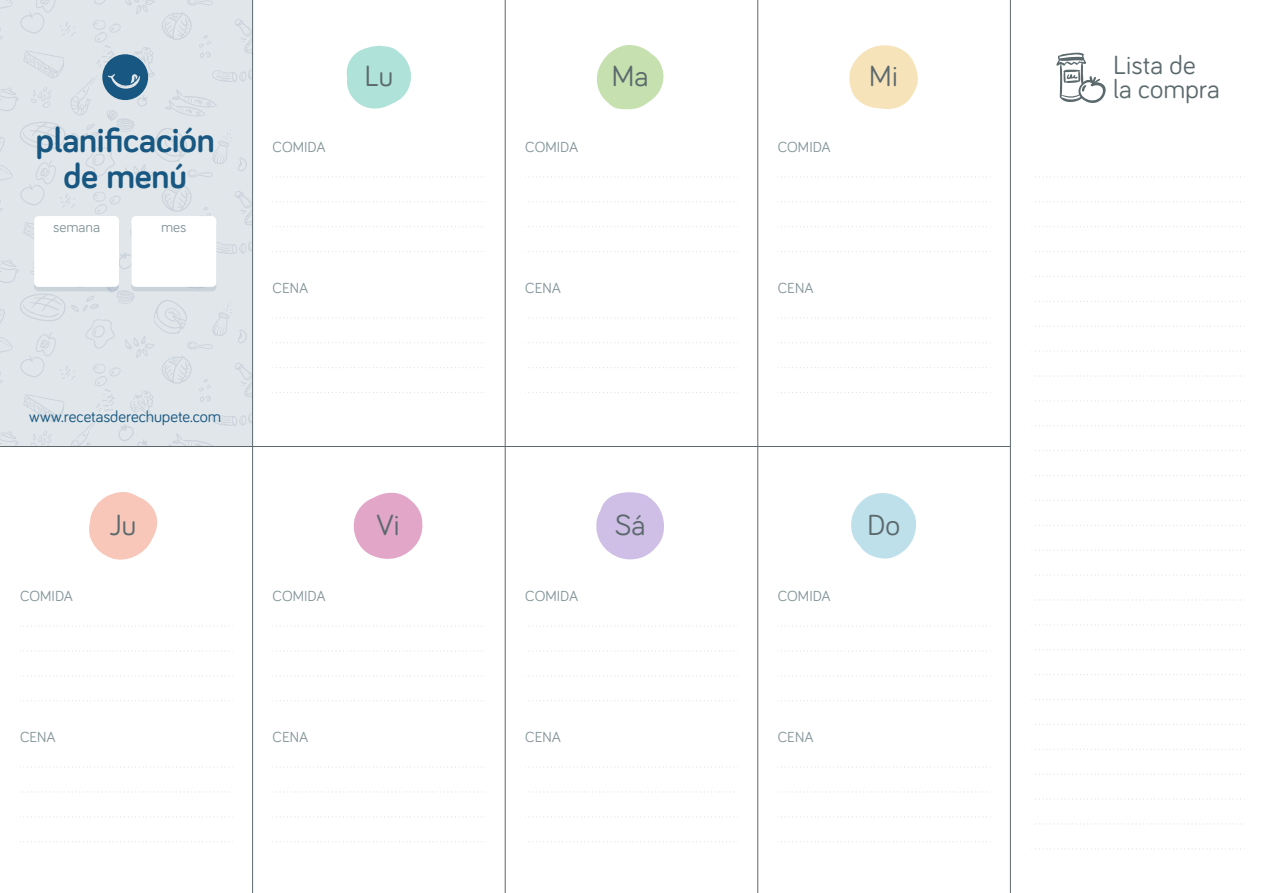
<style>
.page{position:relative;width:1263px;height:893px;background:#fff}
.page>*{position:absolute;margin:0;border:0;box-sizing:border-box;transform-origin:0 0}
.t1{font:700 36px/36px "Bariol";letter-spacing:-.005em;color:#175781;text-align:center}
.t2{font:30px "Bariol";color:#5b696d}
.t3{font:27px/24px "Bariol";color:#5b696d}
.t4{font:16.5px "Bariol";letter-spacing:-.005em;color:#175781}
.t5{font:15px "Bariol";color:#849599}
</style>
<div class="page">
<svg style="left:0;top:0;width:252px;height:446px;background:#dee4e7"></svg>
<hr style="left:1010px;top:0;width:1px;height:893px;background:#5b696d">
<hr style="left:757px;top:0;width:1px;height:893px;background:#5b696d">
<hr style="left:505px;top:0;width:1px;height:893px;background:#5b696d">
<hr style="left:0;top:446px;width:1010px;height:1px;background:#5b696d">
<hr style="left:252px;top:0;width:1px;height:893px;background:#5b696d">
<svg style="left:346px;top:45px;width:65px;height:64px"></svg>
<svg style="left:276px;top:176px;width:206px;height:1px"></svg>
<svg style="left:276px;top:201px;width:206px;height:1px"></svg>
<svg style="left:276px;top:226px;width:206px;height:1px"></svg>
<svg style="left:276px;top:251px;width:206px;height:1px"></svg>
<svg style="left:276px;top:317px;width:206px;height:1px"></svg>
<svg style="left:276px;top:342px;width:206px;height:1px"></svg>
<svg style="left:276px;top:367px;width:206px;height:1px"></svg>
<svg style="left:276px;top:392px;width:206px;height:1px"></svg>
<svg style="left:597px;top:45px;width:67px;height:65px"></svg>
<svg style="left:849px;top:45px;width:69px;height:64px"></svg>
<svg style="left:89px;top:492px;width:69px;height:68px"></svg>
<svg style="left:353px;top:492px;width:70px;height:67px"></svg>
<svg style="left:596px;top:492px;width:68px;height:68px"></svg>
<svg style="left:851px;top:493px;width:65px;height:66px"></svg>
<svg style="left:20px;top:626px;width:213px;height:1px"></svg>
<svg style="left:23px;top:650px;width:206px;height:2px"></svg>
<svg style="left:20px;top:675px;width:213px;height:1px"></svg>
<svg style="left:20px;top:700px;width:213px;height:1px"></svg>
<svg style="left:23px;top:766px;width:206px;height:2px"></svg>
<svg style="left:23px;top:791px;width:206px;height:1px"></svg>
<svg style="left:20px;top:816px;width:213px;height:1px"></svg>
<svg style="left:20px;top:841px;width:213px;height:1px"></svg>
<svg style="left:276px;top:626px;width:206px;height:1px"></svg>
<svg style="left:276px;top:650px;width:206px;height:2px"></svg>
<svg style="left:276px;top:675px;width:206px;height:1px"></svg>
<svg style="left:276px;top:700px;width:206px;height:1px"></svg>
<svg style="left:276px;top:766px;width:206px;height:2px"></svg>
<svg style="left:276px;top:791px;width:206px;height:1px"></svg>
<svg style="left:276px;top:816px;width:206px;height:1px"></svg>
<svg style="left:276px;top:841px;width:206px;height:1px"></svg>
<svg style="left:525px;top:626px;width:213px;height:1px"></svg>
<svg style="left:532px;top:650px;width:199px;height:2px"></svg>
<svg style="left:525px;top:675px;width:213px;height:1px"></svg>
<svg style="left:525px;top:700px;width:213px;height:1px"></svg>
<svg style="left:528px;top:766px;width:207px;height:2px"></svg>
<svg style="left:528px;top:791px;width:203px;height:1px"></svg>
<svg style="left:525px;top:816px;width:213px;height:1px"></svg>
<svg style="left:525px;top:841px;width:213px;height:1px"></svg>
<svg style="left:781px;top:626px;width:210px;height:1px"></svg>
<svg style="left:781px;top:650px;width:206px;height:2px"></svg>
<svg style="left:781px;top:675px;width:206px;height:1px"></svg>
<svg style="left:781px;top:700px;width:210px;height:1px"></svg>
<svg style="left:781px;top:766px;width:206px;height:2px"></svg>
<svg style="left:781px;top:791px;width:206px;height:1px"></svg>
<svg style="left:781px;top:816px;width:210px;height:1px"></svg>
<svg style="left:781px;top:841px;width:210px;height:1px"></svg>
<svg style="left:528px;top:176px;width:207px;height:1px"></svg>
<svg style="left:525px;top:201px;width:213px;height:1px"></svg>
<svg style="left:525px;top:226px;width:213px;height:1px"></svg>
<svg style="left:525px;top:251px;width:213px;height:1px"></svg>
<svg style="left:525px;top:317px;width:213px;height:1px"></svg>
<svg style="left:525px;top:342px;width:213px;height:1px"></svg>
<svg style="left:525px;top:367px;width:213px;height:1px"></svg>
<svg style="left:525px;top:392px;width:213px;height:1px"></svg>
<svg style="left:781px;top:176px;width:206px;height:1px"></svg>
<svg style="left:781px;top:201px;width:210px;height:1px"></svg>
<svg style="left:781px;top:226px;width:210px;height:1px"></svg>
<svg style="left:781px;top:251px;width:210px;height:1px"></svg>
<svg style="left:1035px;top:176px;width:206px;height:1px"></svg>
<svg style="left:1035px;top:201px;width:206px;height:1px"></svg>
<svg style="left:1035px;top:226px;width:206px;height:1px"></svg>
<svg style="left:1035px;top:251px;width:210px;height:1px"></svg>
<svg style="left:1035px;top:276px;width:210px;height:1px"></svg>
<svg style="left:1035px;top:301px;width:210px;height:1px"></svg>
<svg style="left:1035px;top:326px;width:206px;height:1px"></svg>
<svg style="left:1035px;top:351px;width:206px;height:1px"></svg>
<svg style="left:1035px;top:375px;width:206px;height:2px"></svg>
<svg style="left:1035px;top:400px;width:206px;height:1px"></svg>
<svg style="left:1035px;top:425px;width:206px;height:1px"></svg>
<svg style="left:1035px;top:450px;width:210px;height:1px"></svg>
<svg style="left:1035px;top:475px;width:210px;height:1px"></svg>
<svg style="left:1035px;top:500px;width:210px;height:1px"></svg>
<svg style="left:1035px;top:525px;width:210px;height:1px"></svg>
<svg style="left:1035px;top:550px;width:206px;height:1px"></svg>
<svg style="left:1035px;top:574px;width:206px;height:2px"></svg>
<svg style="left:1035px;top:599px;width:206px;height:1px"></svg>
<svg style="left:1035px;top:624px;width:206px;height:1px"></svg>
<svg style="left:1035px;top:649px;width:206px;height:1px"></svg>
<svg style="left:1035px;top:674px;width:210px;height:1px"></svg>
<svg style="left:1035px;top:699px;width:210px;height:1px"></svg>
<svg style="left:1035px;top:724px;width:210px;height:1px"></svg>
<svg style="left:1035px;top:749px;width:206px;height:1px"></svg>
<svg style="left:1035px;top:774px;width:206px;height:1px"></svg>
<svg style="left:1035px;top:798px;width:206px;height:2px"></svg>
<svg style="left:1035px;top:823px;width:206px;height:1px"></svg>
<svg style="left:1035px;top:848px;width:206px;height:1px"></svg>
<svg style="left:781px;top:317px;width:210px;height:1px"></svg>
<svg style="left:781px;top:342px;width:210px;height:1px"></svg>
<svg style="left:781px;top:367px;width:210px;height:1px"></svg>
<svg style="left:781px;top:392px;width:210px;height:1px"></svg>
<div style="left:34px;top:221px;width:85px;height:70px;background:linear-gradient(to right,#ccd4db,#c5cdd7);border-radius:4px"></div>
<div style="left:34px;top:216px;width:85px;height:71px;background:#fff;border-radius:4px"></div>
<div style="left:131px;top:221px;width:85px;height:70px;background:#cad2da;border-radius:4px"></div>
<div style="left:131px;top:216px;width:85px;height:71px;background:#fff;border-radius:4px"></div>
<svg style="left:102px;top:54px;width:46px;height:46px;background:#507f9e"></svg>
<svg style="left:1056px;top:52px;width:50px;height:51px"></svg>
<h1 class="t1" style="left:36px;top:121px;width:181px">planificación de menú</h1>
<p class="t5" style="left:53px;top:216px;width:48px">semana</p>
<p class="t5" style="left:161px;top:216px;width:27px">mes</p>
<p class="t4" style="left:29px;top:406px;width:193px">www.recetasderechupete.com</p>
<p class="t5" style="left:273px;top:137px;width:54px">COMIDA</p>
<h2 class="t2" style="left:364px;top:55px;width:30px">Lu</h2>
<p class="t5" style="left:273px;top:278px;width:37px">CENA</p>
<p class="t5" style="left:525px;top:137px;width:54px">COMIDA</p>
<h2 class="t2" style="left:612px;top:55px;width:38px">Ma</h2>
<h2 class="t2" style="left:869px;top:55px;width:30px">Mi</h2>
<p class="t5" style="left:778px;top:137px;width:54px">COMIDA</p>
<p class="t5" style="left:525px;top:278px;width:37px">CENA</p>
<p class="t5" style="left:778px;top:278px;width:37px">CENA</p>
<p class="t5" style="left:20px;top:586px;width:54px">COMIDA</p>
<h2 class="t2" style="left:110px;top:504px;width:28px">Ju</h2>
<h2 class="t2" style="left:377px;top:504px;width:24px">Vi</h2>
<h2 class="t2" style="left:615px;top:504px;width:32px">Sá</h2>
<h2 class="t2" style="left:867px;top:504px;width:34px">Do</h2>
<p class="t5" style="left:273px;top:586px;width:54px">COMIDA</p>
<p class="t5" style="left:525px;top:586px;width:54px">COMIDA</p>
<p class="t5" style="left:778px;top:586px;width:54px">COMIDA</p>
<p class="t5" style="left:20px;top:727px;width:37px">CENA</p>
<p class="t5" style="left:273px;top:727px;width:37px">CENA</p>
<p class="t5" style="left:525px;top:727px;width:37px">CENA</p>
<p class="t5" style="left:778px;top:727px;width:37px">CENA</p>
<h3 class="t3" style="left:1113px;top:52px;width:108px">Lista de la compra</h3>
</div>
